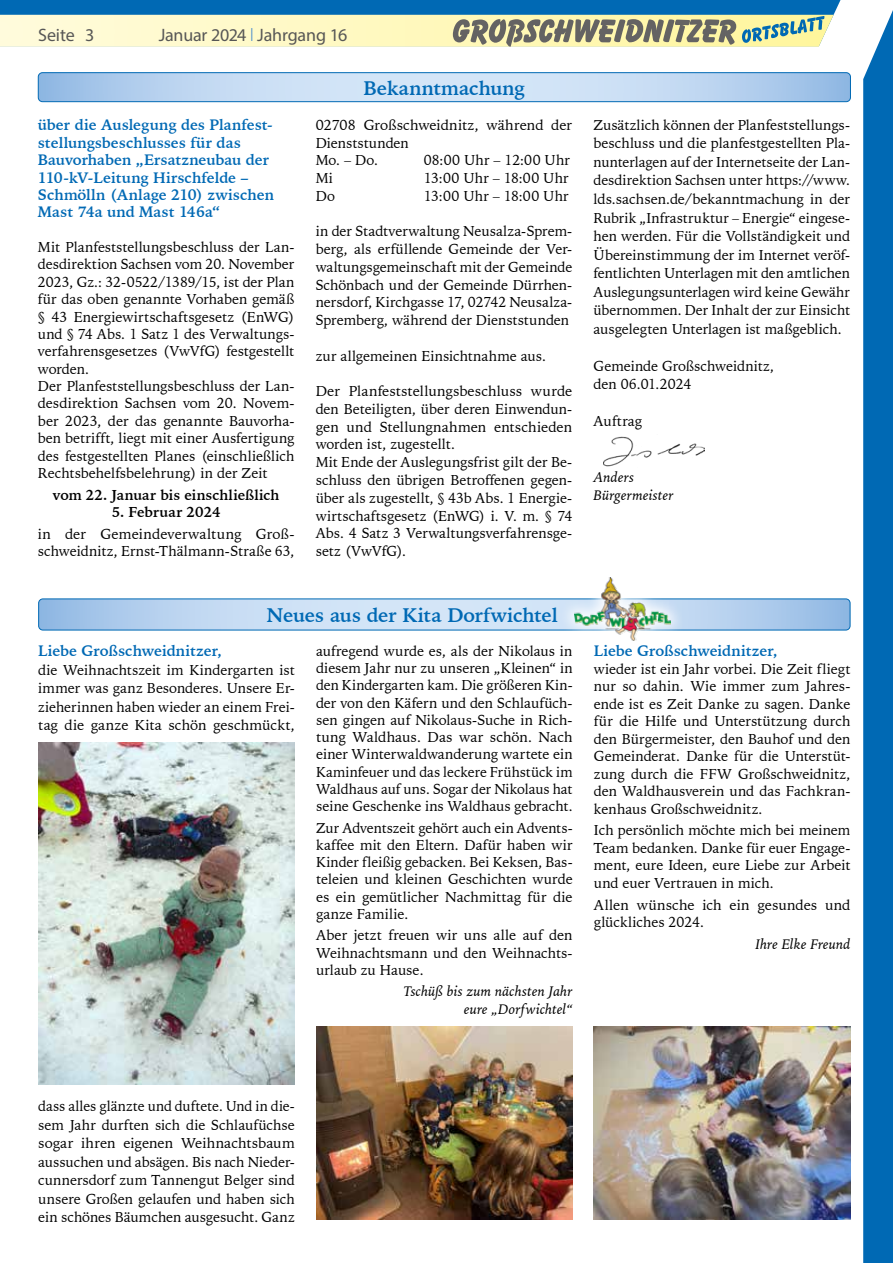
<style>
.page{position:relative;width:893px;height:1263px;background:#fff}
.page>*{position:absolute;margin:0;border:0;box-sizing:border-box;transform-origin:0 0}
.t1{font:700 19.5px "Iowan Old Style BT";letter-spacing:-.01em;color:#0069b4}
.t2{font:18px "Myriad Pro";letter-spacing:-.01em;color:#575756}
.t3{font:700 15px/17.4px "Iowan Old Style BT";letter-spacing:-.005em;color:#0069b4}
.t4{font:14.25px/17.4px "Iowan Old Style BT";color:#000;text-align:justify}
.t5{font:italic 14.25px/17.2px "Iowan Old Style BT";letter-spacing:.005em;color:#000;text-align:right}
.t6{font:700 14.25px "Iowan Old Style BT";color:#000}
.s1{font-family:"Saxony";font-weight:300;color:#4f8fcd}
</style>
<div class="page">
<svg style="left:0;top:0;width:841px;height:47px;background:#9ab9b3"></svg>
<svg style="left:863px;top:10px;width:30px;height:1253px;background:#0d70b7"></svg>
<svg style="left:39px;top:599px;width:811px;height:31px;background:#bed6f0"></svg>
<div style="left:38px;top:598px;width:812px;height:32px;border:1px solid #0069b4;border-radius:4px"></div>
<div style="left:559px;top:562px;width:126px;height:94px;background:#fff;opacity:.95"></div>
<img style="left:574px;top:577px;width:96px;height:64px">
<img style="left:38px;top:742px;width:257px;height:342px">
<img style="left:594px;top:1027px;width:256px;height:192px">
<img style="left:316px;top:1027px;width:257px;height:192px">
<img style="left:603px;top:436px;width:102px;height:31px">
<svg style="left:38px;top:74px;width:812px;height:28px;background:#c0d7f1"></svg>
<div style="left:38px;top:72px;width:813px;height:30px;border:1px solid #0069b4;border-radius:4px"></div>
<p class="t2" style="left:38px;top:24px;width:38px">Seite</p>
<p class="t2" style="left:159px;top:24px;width:190px">Januar 2024 <span class="s1">|</span> Jahrgang 16</p>
<p class="t2" style="left:85px;top:24px;width:11px">3</p>
<h1 class="t1" style="left:364px;top:75px;width:163px">Bekanntmachung</h1>
<p class="t3" style="left:38px;top:116px;width:238px">über die Auslegung des Planfest&shy;stellungsbeschlusses für das<br>Bauvorhaben „Ersatzneubau der<br>110-kV-Leitung Hirschfelde –<br>Schmölln (Anlage 210) zwischen<br>Mast 74a und Mast 146a“</p>
<p class="t4" style="left:38px;top:238px;width:258px;text-align:left">Mit Planfeststellungsbeschluss der Lan&shy;desdirektion Sachsen vom 20. November 2023, Gz.: 32-0522/1389/15, ist der Plan für das oben genannte Vorhaben gemäß § 43 Energiewirtschaftsgesetz (EnWG) und § 74 Abs. 1 Satz 1 des Verwaltungs&shy;verfahrensgesetzes (VwVfG) festgestellt worden.<br>Der Planfeststellungsbeschluss der Lan&shy;desdirektion Sachsen vom 20. Novem&shy;ber 2023, der das genannte Bauvorha&shy;ben betrifft, liegt mit einer Ausfertigung des festgestellten Planes (einschließlich Rechtsbehelfsbelehrung) in der Zeit</p>
<p class="t6" style="left:53px;top:486px;width:228px">vom 22. Januar bis einschließlich</p>
<p class="t6" style="left:112px;top:503px;width:110px">5. Februar 2024</p>
<p class="t4" style="left:38px;top:525px;width:258px">in der Gemeindeverwaltung Groß&shy;schweidnitz, Ernst-Thälmann-Straße 63,</p>
<p class="t4" style="left:316px;top:116px;width:258px;text-align:left">02708 Großschweidnitz, während der<br>Dienststunden<br>Mo. – Do.</p>
<p class="t4" style="left:424px;top:152px;width:148px">08:00 Uhr – 12:00 Uhr</p>
<p class="t4" style="left:316px;top:169px;width:19px">Mi</p>
<p class="t4" style="left:424px;top:169px;width:147px">13:00 Uhr – 18:00 Uhr</p>
<p class="t4" style="left:316px;top:187px;width:21px">Do</p>
<p class="t4" style="left:424px;top:187px;width:147px">13:00 Uhr – 18:00 Uhr</p>
<p class="t4" style="left:316px;top:222px;width:258px">in der Stadtverwaltung Neusalza-Sprem&shy;berg, als erfüllende Gemeinde der Ver&shy;waltungsgemeinschaft mit der Gemeinde Schönbach und der Gemeinde Dürrhen&shy;nersdorf, Kirchgasse 17, 02742 Neusalza-Spremberg, während der Dienststunden</p>
<p class="t4" style="left:316px;top:347px;width:232px">zur allgemeinen Einsichtnahme aus.</p>
<p class="t4" style="left:316px;top:382px;width:258px;text-align:left">Der Planfeststellungsbeschluss wurde den Beteiligten, über deren Einwendun&shy;gen und Stellungnahmen entschieden worden ist, zugestellt.<br>Mit Ende der Auslegungsfrist gilt der Be&shy;schluss den übrigen Betroffenen gegen&shy;über als zugestellt, § 43b Abs. 1 Energie&shy;wirtschaftsgesetz (EnWG) i. V. m. § 74<br>Abs. 4 Satz 3 Verwaltungsverfahrensge&shy;setz (VwVfG).</p>
<h1 class="t1" style="left:267px;top:602px;width:292px">Neues aus der Kita Dorfwichtel</h1>
<p class="t3" style="left:38px;top:642px;width:185px">Liebe Großschweidnitzer,</p>
<p class="t4" style="left:38px;top:661px;width:258px;line-height:18.5px">die Weihnachtszeit im Kindergarten ist immer was ganz Besonderes. Unsere Er&shy;zieherinnen haben wieder an einem Frei&shy;tag die ganze Kita schön geschmückt,</p>
<p class="t4" style="left:316px;top:642px;width:258px">aufregend wurde es, als der Nikolaus in diesem Jahr nur zu unseren „Kleinen“ in den Kindergarten kam. Die größeren Kin&shy;der von den Käfern und den Schlaufüch&shy;sen gingen auf Nikolaus-Suche in Rich&shy;tung Waldhaus. Das war schön. Nach einer Winterwaldwanderung wartete ein Kaminfeuer und das leckere Frühstück im Waldhaus auf uns. Sogar der Nikolaus hat seine Geschenke ins Waldhaus gebracht.</p>
<p class="t4" style="left:316px;top:819px;width:258px">Zur Adventszeit gehört auch ein Advents&shy;kaffee mit den Eltern. Dafür haben wir Kinder fleißig gebacken. Bei Keksen, Bas&shy;teleien und kleinen Geschichten wurde es ein gemütlicher Nachmittag für die ganze Familie.</p>
<p class="t4" style="left:316px;top:927px;width:258px">Aber jetzt freuen wir uns alle auf den Weihnachtsmann und den Weihnachts&shy;urlaub zu Hause.</p>
<p class="t5" style="left:403px;top:983px;width:171px">Tschüß bis zum nächsten Jahr eure „Dorfwichtel“</p>
<p class="t4" style="left:593px;top:116px;width:258px;line-height:18.5px">Zusätzlich können der Planfeststellungs&shy;beschluss und die planfestgestellten Pla&shy;nunterlagen auf der Internetseite der Lan&shy;desdirektion Sachsen unter https://www. lds.sachsen.de/bekanntmachung in der Rubrik „Infrastruktur – Energie“ eingese&shy;hen werden. Für die Vollständigkeit und Übereinstimmung der im Internet veröf&shy;fentlichten Unterlagen mit den amtlichen Auslegungsunterlagen wird keine Gewähr übernommen. Der Inhalt der zur Einsicht ausgelegten Unterlagen ist maßgeblich.</p>
<p class="t4" style="left:593px;top:356px;width:182px;line-height:18.5px">Gemeinde Großschweidnitz, den 06.01.2024</p>
<p class="t4" style="left:593px;top:412px;width:50px">Auftrag</p>
<p class="t5" style="left:593px;top:468px;width:82px;line-height:18.6px;text-align:left">Anders<br>Bürgermeister</p>
<p class="t3" style="left:594px;top:642px;width:185px">Liebe Großschweidnitzer,</p>
<p class="t4" style="left:594px;top:660px;width:258px">wieder ist ein Jahr vorbei. Die Zeit fliegt nur so dahin. Wie immer zum Jahres&shy;ende ist es Zeit Danke zu sagen. Danke für die Hilfe und Unterstützung durch den Bürgermeister, den Bauhof und den Gemeinderat. Danke für die Unterstüt&shy;zung durch die FFW Großschweidnitz, den Waldhausverein und das Fachkran&shy;kenhaus Großschweidnitz.</p>
<p class="t4" style="left:594px;top:821px;width:258px">Ich persönlich möchte mich bei meinem Team bedanken. Danke für euer Engage&shy;ment, eure Ideen, eure Liebe zur Arbeit und euer Vertrauen in mich.</p>
<p class="t4" style="left:594px;top:896px;width:258px">Allen wünsche ich ein gesundes und glückliches 2024.</p>
<p class="t5" style="left:756px;top:935px;width:96px">Ihre Elke Freund</p>
<p class="t4" style="left:38px;top:1097px;width:258px;line-height:18.5px">dass alles glänzte und duftete. Und in die&shy;sem Jahr durften sich die Schlaufüchse sogar ihren eigenen Weihnachtsbaum aussuchen und absägen. Bis nach Nieder&shy;cunnersdorf zum Tannengut Belger sind unsere Großen gelaufen und haben sich ein schönes Bäumchen ausgesucht. Ganz</p>
</div>
